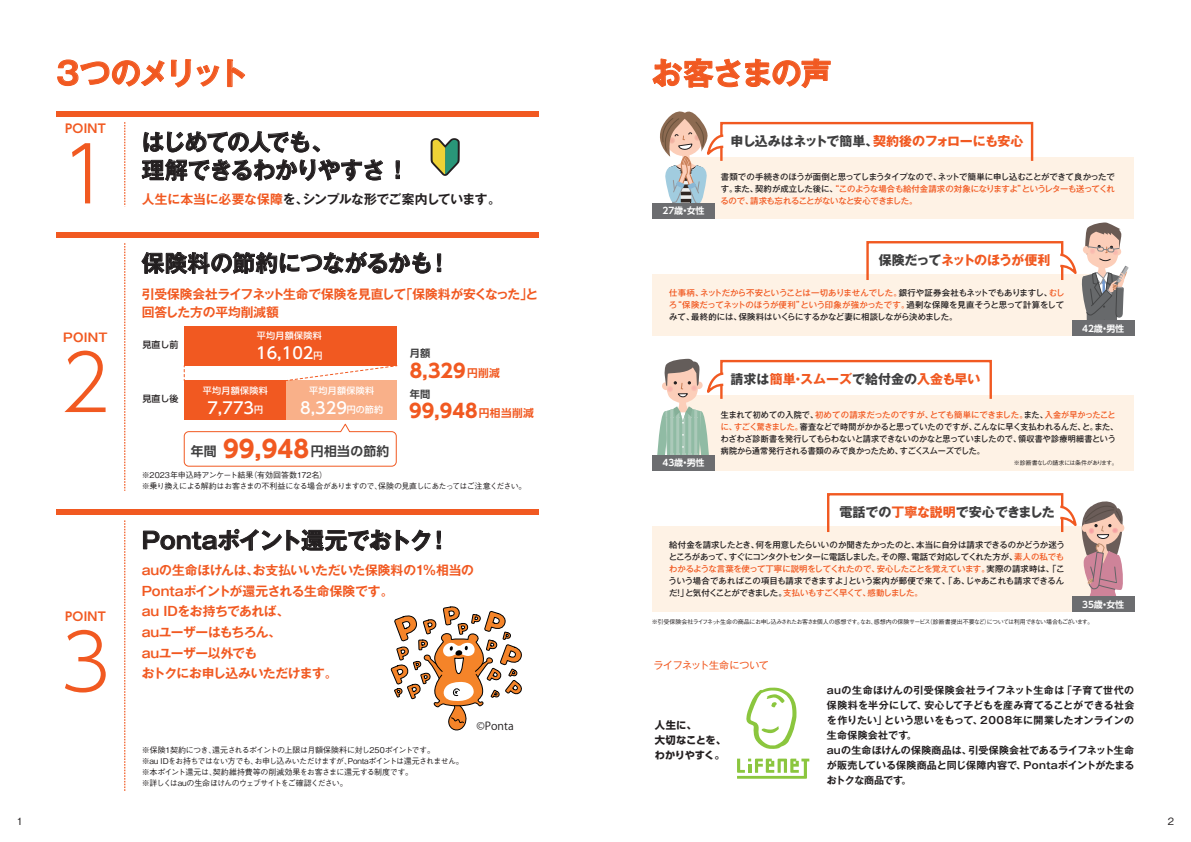
<style>
.page{position:relative;width:1191px;height:842px;background:#fff}
.page>*{position:absolute;margin:0;border:0;box-sizing:border-box;transform-origin:0 0}
.t1{font:77px "UD Shin Go Pro Light 90 pv RKSJ H";color:#f15921}
.t2{font:30.8px "Gothic MB101 Pro De Bold 90 pv RKSJ H";letter-spacing:-.1em;color:#f15921}
.t3{font:30.8px "Gothic MB101 Pro De Bold 90 pv RKSJ H";letter-spacing:-.05em;color:#f15921}
.t4{font:23.8px "UD Shin Go Pro Bold 90 pv RKSJ H";color:#f15921}
.t5{font:22.6px "Gothic MB101 Pro De Bold 90 pv RKSJ H";letter-spacing:-.02em;color:#231f20}
.t6{font:22.6px "Gothic MB101 Pro De Bold 90 pv RKSJ H";letter-spacing:-.07em;color:#231f20}
.t7{font:18.9px "UD Shin Go Pro Bold 90 pv RKSJ H";letter-spacing:.005em;color:#f15921}
.t8{font:16px "UD Shin Go Pro Medium 90 pv RKSJ H";color:#fff}
.t9{font:13px "Gothic MB101 Pro Bold 90 pv RKSJ H";letter-spacing:-.03em;color:#3e3e3f}
.t10{font:13px "Gothic MB101 Pro Bold 90 pv RKSJ H";color:#f15921}
.t11{font:13px "Gothic MB101 Pro Bold 90 pv RKSJ H";letter-spacing:-.005em;color:#3e3e3f}
.t12{font:13px "Gothic MB101 Pro Bold 90 pv RKSJ H";letter-spacing:-.065em;color:#f15921}
.t13{font:12.8px/20.6px "Gothic MB101 Pro De Bold 90 pv RKSJ H";letter-spacing:-.025em;color:#f15921}
.t14{font:12.8px "Gothic MB101 Pro De Bold 90 pv RKSJ H";letter-spacing:-.015em;color:#231f20}
.t15{font:12.8px "UD Shin Go Pro De Bold 90 pv RKSJ H";letter-spacing:.025em;color:#3e3e3f}
.t16{font:12px "UD Shin Go Pro De Bold 90 pv RKSJ H";letter-spacing:.02em;color:#f15921}
.t17{font:12px "Gothic MB101 Pro De Bold 90 pv RKSJ H";letter-spacing:.015em;color:#f15921}
.t18{font:11px "Koz Go Pr 6 N Regular 90 pv RKSJ H";color:#231f20}
.t19{font:10.3px/14.8px "UD Shin Go Pro Bold 90 pv RKSJ H";letter-spacing:-.02em;color:#231f20}
.t20{font:10.2px "UD Shin Go Pro De Bold 90 pv RKSJ H";color:#3e3e3f}
.t21{font:10px/15px "Gothic MB101 Pro De Bold 90 pv RKSJ H";letter-spacing:.015em;color:#231f20}
.t22{font:10px "Gothic MB101 Pro Regular 90 pv RKSJ H";letter-spacing:-.045em;color:#f15921}
.t23{font:10px "Gothic BBB Pro Medium 90 pv RKSJ H";color:#231f20}
.t24{font:9px "UD Shin Go Pro De Bold 90 pv RKSJ H";letter-spacing:-.02em;color:#fff}
.t25{font:9px "UD Shin Go Pro Medium 90 pv RKSJ H";letter-spacing:.04em;color:#fff}
.t26{font:9px "UD Shin Go Pro Medium 90 pv RKSJ H";color:#231f20}
.t27{font:8.4px/12px "Gothic MB101 Pro Medium 90 pv RKSJ H";letter-spacing:-.02em;color:#231f20;text-align:justify}
.t28{font:8.4px/12px "Gothic MB101 Pro Medium 90 pv RKSJ H";letter-spacing:-.02em;color:#231f20;scale:.96 1}
.t29{font:8px/11px "Gothic BBB Pro Medium 90 pv RKSJ H";letter-spacing:-.06em;color:#231f20}
.t30{font:6px "Gothic BBB Pro Medium 90 pv RKSJ H";letter-spacing:-.08em;color:#231f20}
.s1{color:#f15921}
.s2{font-size:9px}
.s3{font-family:"UD Shin Go Pro De Bold 90 pv RKSJ H";font-size:10.7px}
.s4{color:#3e3e3f}
</style>
<div class="page">
<div style="left:184px;top:381px;width:102px;height:39px;background:#f15921"></div>
<div style="left:286px;top:381px;width:111px;height:39px;background:#f9b089"></div>
<svg style="left:183px;top:423px;width:214px;height:44px"></svg>
<svg style="left:430px;top:138px;width:30px;height:38px"></svg>
<div style="left:184px;top:326px;width:213px;height:40px;background:#f15921"></div>
<div style="left:687px;top:158px;width:447px;height:61px;background:#fef2e5"></div>
<div style="left:652px;top:275px;width:445px;height:61px;background:#fef2e5"></div>
<div style="left:687px;top:395px;width:447px;height:75px;background:#fef2e5"></div>
<div style="left:652px;top:527px;width:445px;height:85px;background:#fef2e5"></div>
<div style="left:652px;top:455px;width:62px;height:15px;background:#6c6d70"></div>
<div style="left:1071px;top:596px;width:63px;height:16px;background:#6c6d70"></div>
<div style="left:652px;top:203px;width:62px;height:16px;background:#6c6d70"></div>
<div style="left:1071px;top:320px;width:63px;height:16px;background:#6c6d70"></div>
<svg style="left:57px;top:60px;width:107px;height:27px"></svg>
<svg style="left:171px;top:59px;width:20px;height:29px"></svg>
<svg style="left:197px;top:65px;width:22px;height:22px"></svg>
<svg style="left:227px;top:59px;width:18px;height:28px"></svg>
<svg style="left:652px;top:58px;width:178px;height:30px"></svg>
<div style="left:57px;top:111px;width:482px;height:5px;background:#f15921"></div>
<svg style="left:124px;top:122px;width:1px;height:83px"></svg>
<svg style="left:144px;top:131px;width:176px;height:22px"></svg>
<svg style="left:142px;top:159px;width:241px;height:22px"></svg>
<svg style="left:396px;top:161px;width:4px;height:18px"></svg>
<div style="left:57px;top:509px;width:482px;height:6px;background:#f15921"></div>
<svg style="left:124px;top:520px;width:1px;height:271px"></svg>
<svg style="left:143px;top:531px;width:16px;height:18px"></svg>
<div style="left:161px;top:535px;width:14px;height:14px;border:1px solid #231f20;border-radius:50%"></div>
<div style="left:164px;top:538px;width:8px;height:9px;border:1px solid #231f20;border-radius:50%"></div>
<svg style="left:177px;top:529px;width:253px;height:22px"></svg>
<svg style="left:437px;top:531px;width:4px;height:18px"></svg>
<div style="left:57px;top:232px;width:482px;height:5px;background:#f15921"></div>
<svg style="left:124px;top:243px;width:1px;height:248px"></svg>
<svg style="left:141px;top:252px;width:289px;height:22px"></svg>
<svg style="left:437px;top:254px;width:4px;height:18px"></svg>
<div style="left:827px;top:493px;width:236px;height:40px;border:2px solid #f15921"></div>
<svg style="left:1057px;top:498px;width:68px;height:100px"></svg>
<div style="left:866px;top:241px;width:197px;height:40px;border:2px solid #f15921"></div>
<svg style="left:1057px;top:222px;width:71px;height:101px"></svg>
<div style="left:720px;top:360px;width:272px;height:40px;border:2px solid #f15921"></div>
<svg style="left:657px;top:359px;width:68px;height:97px"></svg>
<div style="left:720px;top:122px;width:313px;height:40px;border:2px solid #f15921"></div>
<svg style="left:660px;top:111px;width:65px;height:93px"></svg>
<svg style="left:286px;top:366px;width:111px;height:15px"></svg>
<svg style="left:184px;top:366px;width:1px;height:15px"></svg>
<svg style="left:390px;top:606px;width:132px;height:125px"></svg>
<svg style="left:746px;top:687px;width:50px;height:62px"></svg>
<svg style="left:737px;top:759px;width:72px;height:20px"></svg>
<p class="t23" style="left:17px;top:817px;width:8px">1</p>
<h2 class="t2" style="left:56px;top:62px;width:194px">3つのメリット</h2>
<h2 class="t3" style="left:652px;top:62px;width:181px">お客さまの声</h2>
<h3 class="t16" style="left:65px;top:124px;width:42px">POINT</h3>
<h1 class="t1" style="left:60px;top:145px;width:52px">1</h1>
<h3 class="t17" style="left:63px;top:333px;width:46px">POINT</h3>
<h1 class="t1" style="left:60px;top:354px;width:52px">2</h1>
<h3 class="t16" style="left:65px;top:612px;width:42px">POINT</h3>
<h1 class="t1" style="left:60px;top:633px;width:52px">3</h1>
<h3 class="t6" style="left:142px;top:134px;width:194px">はじめての人でも、</h3>
<h3 class="t5" style="left:142px;top:162px;width:269px">理解できるわかりやすさ！</h3>
<h3 class="t14" style="left:142px;top:195px;width:360px"><span class="s1">人生に本当に必要な保障</span>を、シンプルな形でご案内しています。</h3>
<h3 class="t5" style="left:142px;top:255px;width:310px">保険料の節約につながるかも！</h3>
<h3 class="t13" style="left:142px;top:287px;width:398px;line-height:18.1px">引受保険会社ライフネット生命で保険を見直して「保険料が安くなった」と回答した方の平均削減額</h3>
<p class="t26" style="left:142px;top:341px;width:37px">見直し前</p>
<p class="t26" style="left:142px;top:395px;width:37px">見直し後</p>
<p class="t25" style="left:257px;top:333px;width:67px">平均月額保険料</p>
<h3 class="t8" style="left:256px;top:347px;width:68px">16,102<span class="s2">円</span></h3>
<p class="t25" style="left:203px;top:387px;width:67px">平均月額保険料</p>
<h3 class="t8" style="left:207px;top:402px;width:57px">7,773<span class="s2">円</span></h3>
<p class="t25" style="left:309px;top:387px;width:67px">平均月額保険料</p>
<h3 class="t8" style="left:300px;top:402px;width:84px">8,329<span class="s2">円の節約</span></h3>
<h3 class="t4" style="left:223px;top:440px;width:87px">99,948</h3>
<h3 class="t15" style="left:191px;top:447px;width:27px">年間</h3>
<h3 class="t15" style="left:311px;top:447px;width:80px">円相当の節約</h3>
<p class="t20" style="left:410px;top:350px;width:22px">月額</p>
<h3 class="t7" style="left:410px;top:363px;width:92px">8,329<span class="s3">円削減</span></h3>
<p class="t20" style="left:410px;top:390px;width:22px">年間</p>
<h3 class="t7" style="left:409px;top:404px;width:126px">99,948<span class="s3">円相当削減</span></h3>
<p class="t29" style="left:142px;top:470px;width:386px">※2023年申込時アンケート結果（有効回答数172名）<br>※乗り換えによる解約はお客さまの不利益になる場合がありますので、保険の見直しにあたってはご注意ください。</p>
<h3 class="t5" style="left:142px;top:532px;width:310px">Pontaポイント還元でおトク！</h3>
<h3 class="t13" style="left:142px;top:562px;width:334px">auの生命ほけんは、お支払いいただいた保険料の1%相当の<br>Pontaポイントが還元される生命保険です。<br>au IDをお持ちであれば、<br>auユーザーはもちろん、<br>auユーザー以外でも<br>おトクにお申し込みいただけます。</h3>
<p class="t29" style="left:142px;top:746px;width:323px">※保険1契約につき、還元されるポイントの上限は月額保険料に対し250ポイントです。<br>※au IDをお持ちではない方でも、お申し込みいただけますが、Pontaポイントは還元されません。※本ポイント還元は、契約維持費等の削減効果をお客さまに還元する制度です。<br>※詳しくはauの生命ほけんのウェブサイトをご確認ください。</p>
<h3 class="t18" style="left:476px;top:722px;width:39px">©Ponta</h3>
<h3 class="t9" style="left:730px;top:136px;width:294px">申し込みはネットで簡単、<span class="s1">契約後のフォローにも安心</span></h3>
<p class="t24" style="left:662px;top:208px;width:43px">27歳・女性</p>
<p class="t27" style="left:720px;top:172px;width:396px">書類での手続きのほうが面倒と思ってしまうタイプなので、ネットで簡単に申し込むことができて良かったです。また、契約が成立した後に、<span class="s1">“このような場合も給付金請求の対象になりますよ”というレターも送ってくれるので、請求も忘れることがないなと安心できました。</span></p>
<h3 class="t12" style="left:878px;top:256px;width:173px"><span class="s4">保険だって</span>ネットのほうが便利</h3>
<p class="t27" style="left:669px;top:288px;width:397px"><span class="s1">仕事柄、ネットだから不安ということは一切ありませんでした。</span>銀行や証券会社もネットでもありますし、<span class="s1">むしろ“保険だってネットのほうが便利”という印象が強かったです。</span>過剰な保障を見直そうと思って計算をしてみて、最終的には、保険料はいくらにするかなど妻に相談しながら決めました。</p>
<h3 class="t10" style="left:730px;top:374px;width:251px"><span class="s4">請求は</span>簡単・スムーズ<span class="s4">で給付金の</span>入金も早い</h3>
<p class="t24" style="left:1082px;top:325px;width:43px">42歳・男性</p>
<p class="t24" style="left:662px;top:460px;width:43px">43歳・男性</p>
<p class="t28" style="left:721px;top:410px;width:415px">生まれて初めての入院で、<span class="s1">初めての請求だったのですが、とても簡単にできました。</span>また、<span class="s1">入金が早かったことに、すごく驚きました。</span>審査などで時間がかかると思っていたのですが、こんなに早く支払われるんだ、と。また、わざわざ診断書を発行してもらわないと請求できないのかなと思っていましたので、領収書や診療明細書という病院から通常発行される書類のみで良かったため、すごくスムーズでした。</p>
<p class="t30" style="left:1013px;top:460px;width:106px">※診断書なしの請求には条件があります。</p>
<h3 class="t11" style="left:839px;top:508px;width:217px">電話での<span class="s1">丁寧な説明</span>で安心できました</h3>
<p class="t27" style="left:668px;top:540px;width:398px">給付金を請求したとき、何を用意したらいいのか聞きたかったのと、本当に自分は請求できるのかどうか迷うところがあって、すぐにコンタクトセンターに電話しました。その際、電話で対応してくれた方が、<span class="s1">素人の私でもわかるような言葉を使って丁寧に説明をしてくれたので、安心したことを覚えています。</span>実際の請求時は、「こういう場合であればこの項目も請求できますよ」という案内が郵便で来て、「あ、じゃあこれも請求できるんだ！」と気付くことができました。<span class="s1">支払いもすごく早くて、感動しました。</span></p>
<p class="t24" style="left:1082px;top:601px;width:43px">35歳・女性</p>
<p class="t30" style="left:651px;top:620px;width:443px">※引受保険会社ライフネット生命の商品にお申し込みされたお客さま個人の感想です。なお、感想内の保険サービス（診断書提出不要など）については利用できない場合もございます。</p>
<p class="t22" style="left:653px;top:661px;width:117px">ライフネット生命について</p>
<p class="t19" style="left:655px;top:719px;width:73px">人生に、<br>大切なことを、わかりやすく。</p>
<p class="t21" style="left:827px;top:684px;width:309px">auの生命ほけんの引受保険会社ライフネット生命は「子育て世代の保険料を半分にして、安心して子どもを産み育てることができる社会を作りたい」という思いをもって、2008年に開業したオンラインの生命保険会社です。<br>auの生命ほけんの保険商品は、引受保険会社であるライフネット生命が販売している保険商品と同じ保障内容で、Pontaポイントがたまるおトクな商品です。</p>
<p class="t23" style="left:1167px;top:817px;width:8px">2</p>
</div>
